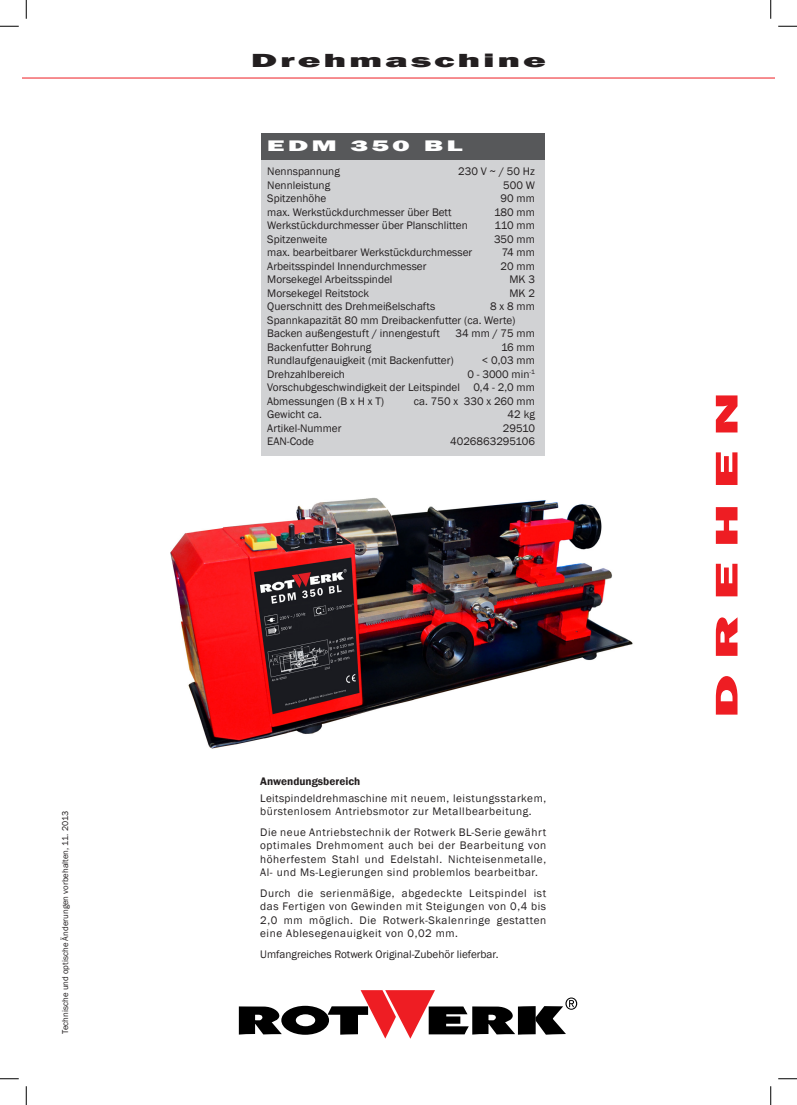
<style>
.page{position:relative;width:797px;height:1105px;background:#fff}
.page>*{position:absolute;margin:0;border:0;box-sizing:border-box;transform-origin:0 0}
.Headline-Seite{font:800 32.5px "Franklin Gothic";letter-spacing:.225em;color:#ee1d23;scale:2 1}
.Headline{font:800 19.5px "Franklin Gothic";letter-spacing:.07em;color:#231f20;scale:2 1}
.Ü_Technische_Daten{font:800 15.75px "Franklin Gothic";letter-spacing:.1em;color:#fff;scale:1.93 1}
.Technische_Daten_01{font:11.25px "Franklin Gothic";color:#231f20}
.Absatzformat_3{font:11.25px/13.5px "Franklin Gothic";letter-spacing:.05em;color:#231f20;text-align:justify}
.Text_Beschreibung{font:11.25px "Franklin Gothic";color:#231f20}
.Ü_Beschreibung{font:600 11.25px "Franklin Gothic";color:#231f20}
.t1{font:8.75px "Franklin Gothic";color:#231f20}
</style>
<div class="page">
<hr style="left:23px;top:78px;width:751px;height:1px;background:#ee1d23">
<svg style="left:239px;top:990px;width:338px;height:49px"></svg>
<div style="left:261px;top:160px;width:283px;height:296px;background:#d1d2d4"></div>
<div style="left:261px;top:134px;width:283px;height:26px;background:#57585a"></div>
<img style="left:170px;top:497px;width:463px;height:252px">
<svg style="left:0;top:25px;width:19px;height:2px"></svg>
<svg style="left:778px;top:25px;width:19px;height:2px"></svg>
<svg style="left:0;top:1078px;width:19px;height:1px"></svg>
<svg style="left:778px;top:1078px;width:19px;height:1px"></svg>
<svg style="left:25px;top:0;width:2px;height:19px"></svg>
<svg style="left:25px;top:1086px;width:2px;height:19px"></svg>
<svg style="left:770px;top:0;width:1px;height:19px"></svg>
<svg style="left:770px;top:1086px;width:1px;height:19px"></svg>
<p class="t1" style="left:60px;top:1034px;width:224px;rotate:-90deg">Technische und optische Änderungen vorbehalten, 11. 2013</p>
<p class="Headline" style="left:251px;top:48px;width:149px">Drehmaschine</p>
<p class="Ü_Technische_Daten" style="left:267px;top:136px;width:103px">EDM 350 BL</p>
<p class="Technische_Daten_01" style="left:267px;top:165px;width:74px">Nennspannung</p>
<p class="Technische_Daten_01" style="left:458px;top:165px;width:78px">230 V ~ / 50 Hz</p>
<p class="Technische_Daten_01" style="left:267px;top:178px;width:64px">Nennleistung</p>
<p class="Technische_Daten_01" style="left:503px;top:178px;width:33px">500 W</p>
<p class="Technische_Daten_01" style="left:267px;top:192px;width:61px">Spitzenhöhe</p>
<p class="Technische_Daten_01" style="left:500px;top:192px;width:36px">90 mm</p>
<p class="Technische_Daten_01" style="left:267px;top:205px;width:186px">max. Werkstückdurchmesser über Bett</p>
<p class="Technische_Daten_01" style="left:494px;top:205px;width:42px">180 mm</p>
<p class="Technische_Daten_01" style="left:267px;top:219px;width:202px">Werkstückdurchmesser über Planschlitten</p>
<p class="Technische_Daten_01" style="left:494px;top:219px;width:42px">110 mm</p>
<p class="Technische_Daten_01" style="left:267px;top:232px;width:61px">Spitzenweite</p>
<p class="Technische_Daten_01" style="left:494px;top:232px;width:42px">350 mm</p>
<p class="Technische_Daten_01" style="left:267px;top:246px;width:206px">max. bearbeitbarer Werkstückdurchmesser</p>
<p class="Technische_Daten_01" style="left:502px;top:246px;width:35px">74 mm</p>
<p class="Technische_Daten_01" style="left:267px;top:259px;width:161px">Arbeitsspindel Innendurchmesser</p>
<p class="Technische_Daten_01" style="left:500px;top:259px;width:36px">20 mm</p>
<p class="Technische_Daten_01" style="left:267px;top:273px;width:127px">Morsekegel Arbeitsspindel</p>
<p class="Technische_Daten_01" style="left:509px;top:273px;width:27px">MK 3</p>
<p class="Technische_Daten_01" style="left:267px;top:286px;width:103px">Morsekegel Reitstock</p>
<p class="Technische_Daten_01" style="left:509px;top:286px;width:27px">MK 2</p>
<p class="Technische_Daten_01" style="left:267px;top:300px;width:169px">Querschnitt des Drehmeißelschafts</p>
<p class="Technische_Daten_01" style="left:490px;top:300px;width:46px">8 x 8 mm</p>
<p class="Technische_Daten_01" style="left:267px;top:313px;width:250px">Spannkapazität 80 mm Dreibackenfutter (ca. Werte)</p>
<p class="Technische_Daten_01" style="left:267px;top:327px;width:174px">Backen außengestuft / innengestuft</p>
<p class="Technische_Daten_01" style="left:455px;top:327px;width:81px">34 mm / 75 mm</p>
<p class="Technische_Daten_01" style="left:267px;top:340px;width:106px">Backenfutter Bohrung</p>
<p class="Technische_Daten_01" style="left:501px;top:340px;width:35px">16 mm</p>
<p class="Technische_Daten_01" style="left:267px;top:354px;width:188px">Rundlaufgenauigkeit (mit Backenfutter)</p>
<p class="Technische_Daten_01" style="left:482px;top:354px;width:55px">&lt; 0,03 mm</p>
<p class="Technische_Daten_01" style="left:267px;top:367px;width:79px">Drehzahlbereich</p>
<p class="Technische_Daten_01" style="left:467px;top:367px;width:69px">0 - 3000 min<sup>-1</sup></p>
<p class="Technische_Daten_01" style="left:267px;top:381px;width:269px">Vorschubgeschwindigkeit der Leitspindel 0,4 - 2,0 mm</p>
<p class="Technische_Daten_01" style="left:267px;top:394px;width:118px">Abmessungen (B x H x T)</p>
<p class="Technische_Daten_01" style="left:414px;top:394px;width:122px">ca. 750 x 330 x 260 mm</p>
<p class="Technische_Daten_01" style="left:267px;top:408px;width:56px">Gewicht ca.</p>
<p class="Technische_Daten_01" style="left:507px;top:408px;width:29px">42 kg</p>
<p class="Technische_Daten_01" style="left:267px;top:421px;width:76px">Artikel-Nummer</p>
<p class="Technische_Daten_01" style="left:503px;top:421px;width:33px">29510</p>
<p class="Technische_Daten_01" style="left:267px;top:435px;width:48px">EAN-Code</p>
<p class="Technische_Daten_01" style="left:450px;top:435px;width:86px">4026863295106</p>
<p class="Ü_Beschreibung" style="left:260px;top:774px;width:102px">Anwendungsbereich</p>
<p class="Absatzformat_3" style="left:260px;top:791px;width:287px">Leitspindeldrehmaschine mit neuem, leistungsstarkem, bürstenlosem Antriebsmotor zur Metallbearbeitung.</p>
<p class="Absatzformat_3" style="left:260px;top:825px;width:287px">Die neue Antriebstechnik der Rotwerk BL-Serie gewährt optimales Drehmoment auch bei der Bearbeitung von höherfestem Stahl und Edelstahl. Nichteisenmetalle, Al- und Ms-Legierungen sind problemlos bearbeitbar.</p>
<p class="Absatzformat_3" style="left:260px;top:887px;width:287px">Durch die serienmäßige, abgedeckte Leitspindel ist das Fertigen von Gewinden mit Steigungen von 0,4 bis 2,0 mm möglich. Die Rotwerk-Skalenringe gestatten eine Ablesegenauigkeit von 0,02 mm.</p>
<p class="Text_Beschreibung" style="left:260px;top:947px;width:240px">Umfangreiches Rotwerk Original-Zubehör lieferbar.</p>
<p class="Headline-Seite" style="left:705px;top:718px;width:165px;rotate:-90deg">DREHEN</p>
</div>
